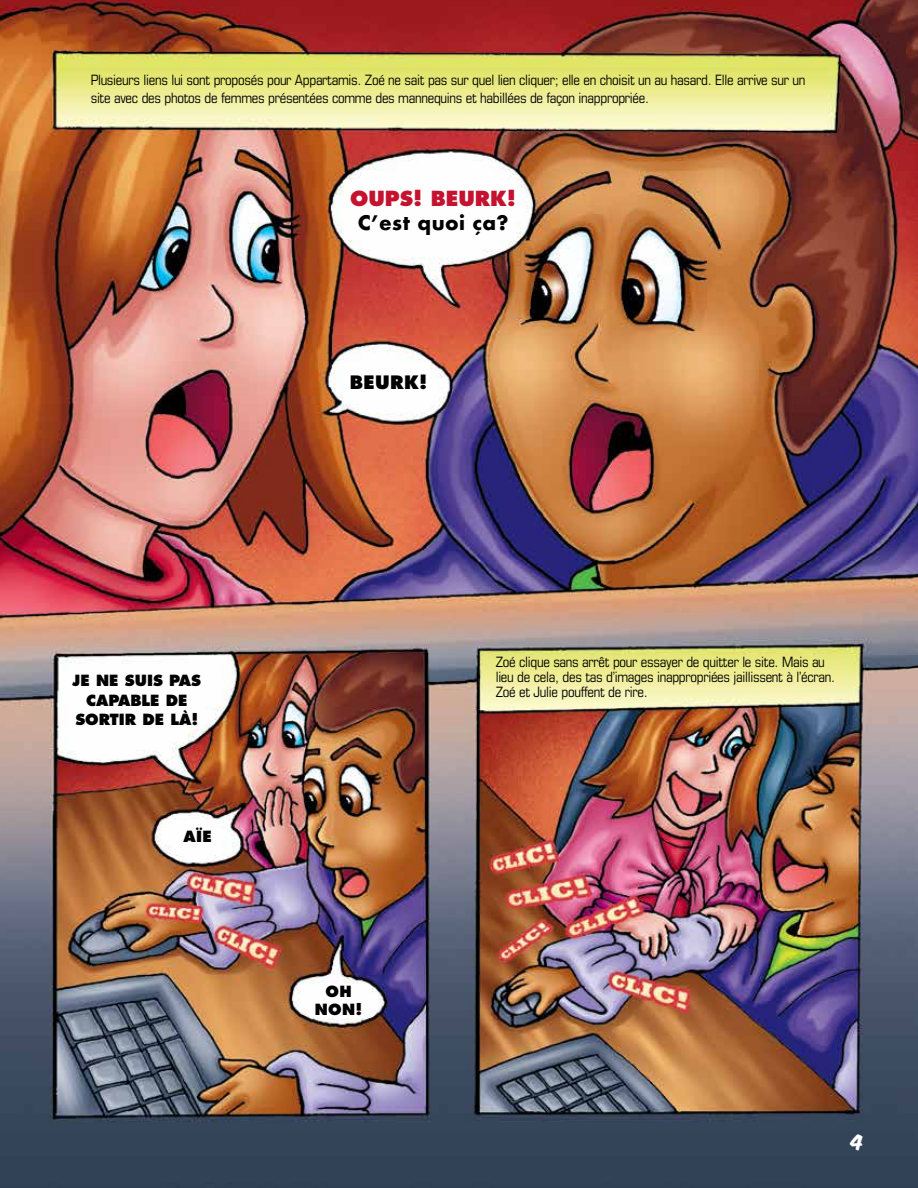
<style>
.page{position:relative;width:918px;height:1188px;background:#fff}
.page>*{position:absolute;margin:0;border:0;box-sizing:border-box;transform-origin:0 0}
.t1{font:800 20.25px "Futura";color:#c4122f}
.t2{font:700 19.5px "Futura";letter-spacing:.02em;color:#000}
.t3{font:800 18px "Futura";letter-spacing:.02em;color:#000}
.t4{font:18px "Komika Title Axis";color:#fff}
.t5{font:800 15px/19.5px "Futura";color:#000;text-align:center}
.t6{font:condensed 14.25px/15px "Eurostile";letter-spacing:-.02em;color:#000}
</style>
<div class="page">
<img style="left:0;top:0;width:918px;height:1188px">
<p class="t6" style="left:91px;top:72px;width:716px;line-height:17.1px">Plusieurs liens lui sont proposés pour Appartamis. Zoé ne sait pas sur quel lien cliquer; elle en choisit un au hasard. Elle arrive sur un site avec des photos de femmes présentées comme des mannequins et habillées de façon inappropriée.</p>
<h1 class="t1" style="left:350px;top:185px;width:168px">OUPS! BEURK!</h1>
<h2 class="t2" style="left:358px;top:208px;width:152px">C’est quoi ça?</h2>
<p class="t3" style="left:350px;top:371px;width:79px">BEURK!</p>
<p class="t5" style="left:73px;top:671px;width:130px">JE NE SUIS PAS<br>CAPABLE DE<br>SORTIR DE LÀ!</p>
<p class="t5" style="left:184px;top:827px;width:30px">AÏE</p>
<p class="t5" style="left:315px;top:983px;width:49px;line-height:17.2px">OH<br>NON!</p>
<p class="t6" style="left:496px;top:654px;width:341px">Zoé clique sans arrêt pour essayer de quitter le site. Mais au lieu de cela, des tas d’images inappropriées jaillissent à l’écran.<br>Zoé et Julie pouffent de rire.</p>
<p class="t4" style="left:851px;top:1133px;width:14px">4</p>
</div>
